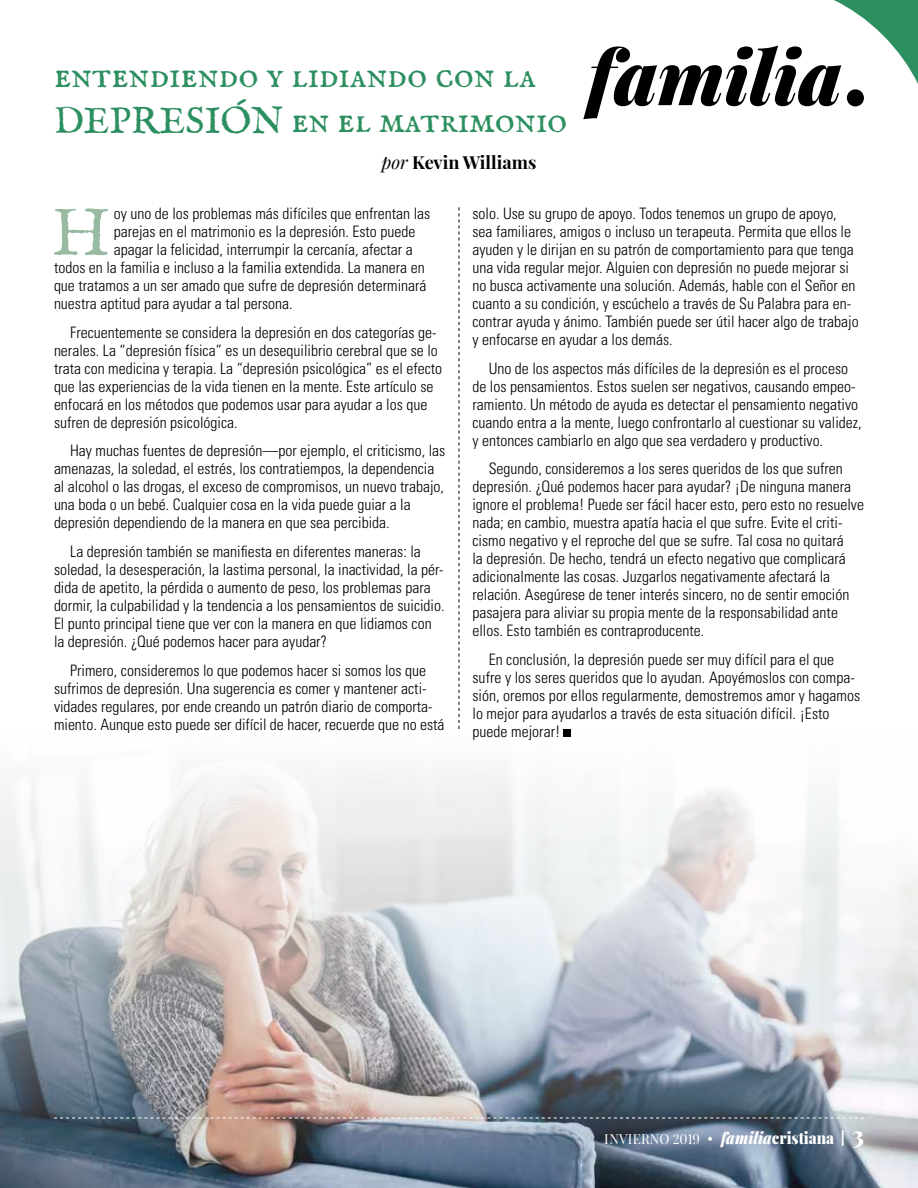
<style>
.page{position:relative;width:918px;height:1188px;background:#fff}
.page>*{position:absolute;margin:0;border:0;box-sizing:border-box;transform-origin:0 0}
.t1{font:italic 900 75px "Playfair Display";color:#000}
.t2{font:68.55px "IM FELL English SC";color:#97baa1}
.t3{font:37.5px/45px "IM FELL English SC";color:#2c8f5f}
.t4{font:700 18px "Playfair Display";color:#000}
.t5{font:300 condensed 15.75px/18px "Univers LT Std";color:#000}
.t6{font:13.5px "Playfair Display";letter-spacing:.01em;color:#fff}
.s1{font-family:"Times New Roman";font-weight:700;font-style:normal;font-size:105px}
.s2{font-weight:400;font-style:italic}
.s3{font-family:"Times New Roman";font-size:15.75px}
.s4{font-weight:900;font-style:italic;font-size:16.5px}
.s5{font-weight:900;font-size:16.5px}
.s6{font-weight:900;font-size:15px}
.s7{font-weight:900;font-size:24px}
</style>
<div class="page">
<img style="left:0;top:683px;width:918px;height:505px">
<div style="left:563px;top:730px;width:7px;height:7px;background:#000"></div>
<svg style="left:459px;top:207px;width:1px;height:522px"></svg>
<svg style="left:54px;top:1118px;width:810px;height:1px"></svg>
<svg style="left:834px;top:0;width:84px;height:84px"></svg>
<h1 class="t1" style="left:588px;top:25px;width:282px">familia<span class="s1">.</span></h1>
<h3 class="t3" style="left:54px;top:53px;width:515px">entendiendo y lidiando con la<br>DEPRESIÓN en el matrimonio</h3>
<p class="t4" style="left:382px;top:151px;width:156px"><span class="s2">por</span> Kevin Williams</p>
<p class="t5" style="left:472px;top:204px;width:388px">solo. Use su grupo de apoyo. Todos tenemos un grupo de apoyo, sea familiares, amigos o incluso un terapeuta. Permita que ellos le ayuden y le dirijan en su patrón de comportamiento para que tenga una vida regular mejor. Alguien con depresión no puede mejorar si no busca activamente una solución. Además, hable con el Señor en cuanto a su condición, y escúchelo a través de Su Palabra para en&shy;contrar ayuda y ánimo. También puede ser útil hacer algo de trabajo y enfocarse en ayudar a los demás.</p>
<p class="t5" style="left:472px;top:359px;width:391px;text-indent:16px">Uno de los aspectos más difíciles de la depresión es el proceso de los pensamientos. Estos suelen ser negativos, causando empeo&shy;ramiento. Un método de ayuda es detectar el pensamiento negativo cuando entra a la mente, luego confrontarlo al cuestionar su validez, y entonces cambiarlo en algo que sea verdadero y productivo.</p>
<p class="t5" style="left:472px;top:460px;width:393px;text-indent:16px">Segundo, consideremos a los seres queridos de los que sufren depresión. ¿Qué podemos hacer para ayudar? ¡De ninguna manera ignore el problema! Puede ser fácil hacer esto, pero esto no resuelve nada; en cambio, muestra apatía hacia el que sufre. Evite el criti&shy;cismo negativo y el reproche del que se sufre. Tal cosa no quitará<br>la depresión. De hecho, tendrá un efecto negativo que complicará adicionalmente las cosas. Juzgarlos negativamente afectará la relación. Asegúrese de tener interés sincero, no de sentir emoción pasajera para aliviar su propia mente de la responsabilidad ante ellos. Esto también es contraproducente.</p>
<p class="t5" style="left:472px;top:651px;width:389px;text-indent:16px">En conclusión, la depresión puede ser muy difícil para el que sufre y los seres queridos que lo ayudan. Apoyémoslos con compa&shy;sión, oremos por ellos regularmente, demostremos amor y hagamos lo mejor para ayudarlos a través de esta situación difícil. ¡Esto puede mejorar!</p>
<h2 class="t2" style="left:52px;top:193px;width:60px">H</h2>
<p class="t5" style="left:114px;top:204px;width:318px">oy uno de los problemas más difíciles que enfrentan las</p>
<p class="t5" style="left:114px;top:222px;width:303px">parejas en el matrimonio es la depresión. Esto puede</p>
<p class="t5" style="left:114px;top:240px;width:301px">apagar la felicidad, interrumpir la cercanía, afectar a</p>
<p class="t5" style="left:54px;top:258px;width:372px">todos en la familia e incluso a la familia extendida. La manera en</p>
<p class="t5" style="left:54px;top:276px;width:374px">que tratamos a un ser amado que sufre de depresión determinará</p>
<p class="t5" style="left:54px;top:294px;width:240px">nuestra aptitud para ayudar a tal persona.</p>
<p class="t5" style="left:54px;top:323px;width:390px;text-indent:16px">Frecuentemente se considera la depresión en dos categorías ge&shy;nerales. La “depresión física” es un desequilibrio cerebral que se lo trata con medicina y terapia. La “depresión psicológica” es el efecto que las experiencias de la vida tienen en la mente. Este artículo se enfocará en los métodos que podemos usar para ayudar a los que sufren de depresión psicológica.</p>
<p class="t5" style="left:54px;top:442px;width:393px;text-indent:16px">Hay muchas fuentes de depresión—por ejemplo, el criticismo, las amenazas, la soledad, el estrés, los contratiempos, la dependencia al alcohol o las drogas, el exceso de compromisos, un nuevo trabajo, una boda o un bebé. Cualquier cosa en la vida puede guiar a la depresión dependiendo de la manera en que sea percibida.</p>
<p class="t5" style="left:54px;top:543px;width:392px;text-indent:16px">La depresión también se manifiesta en diferentes maneras: la soledad, la desesperación, la lastima personal, la inactividad, la pér&shy;dida de apetito, la pérdida o aumento de peso, los problemas para dormir, la culpabilidad y la tendencia a los pensamientos de suicidio.<br>El punto principal tiene que ver con la manera en que lidiamos con la depresión. ¿Qué podemos hacer para ayudar?</p>
<p class="t5" style="left:54px;top:661px;width:392px;text-indent:16px">Primero, consideremos lo que podemos hacer si somos los que sufrimos de depresión. Una sugerencia es comer y mantener acti&shy;vidades regulares, por ende creando un patrón diario de comporta&shy;miento. Aunque esto puede ser difícil de hacer, recuerde que no está</p>
<p class="t6" style="left:605px;top:1131px;width:261px">INVIERNO 2019 <span class="s3">•</span> <span class="s4">familia</span><span class="s5">cristiana</span> <span class="s6">|</span> <span class="s7">3</span></p>
</div>
